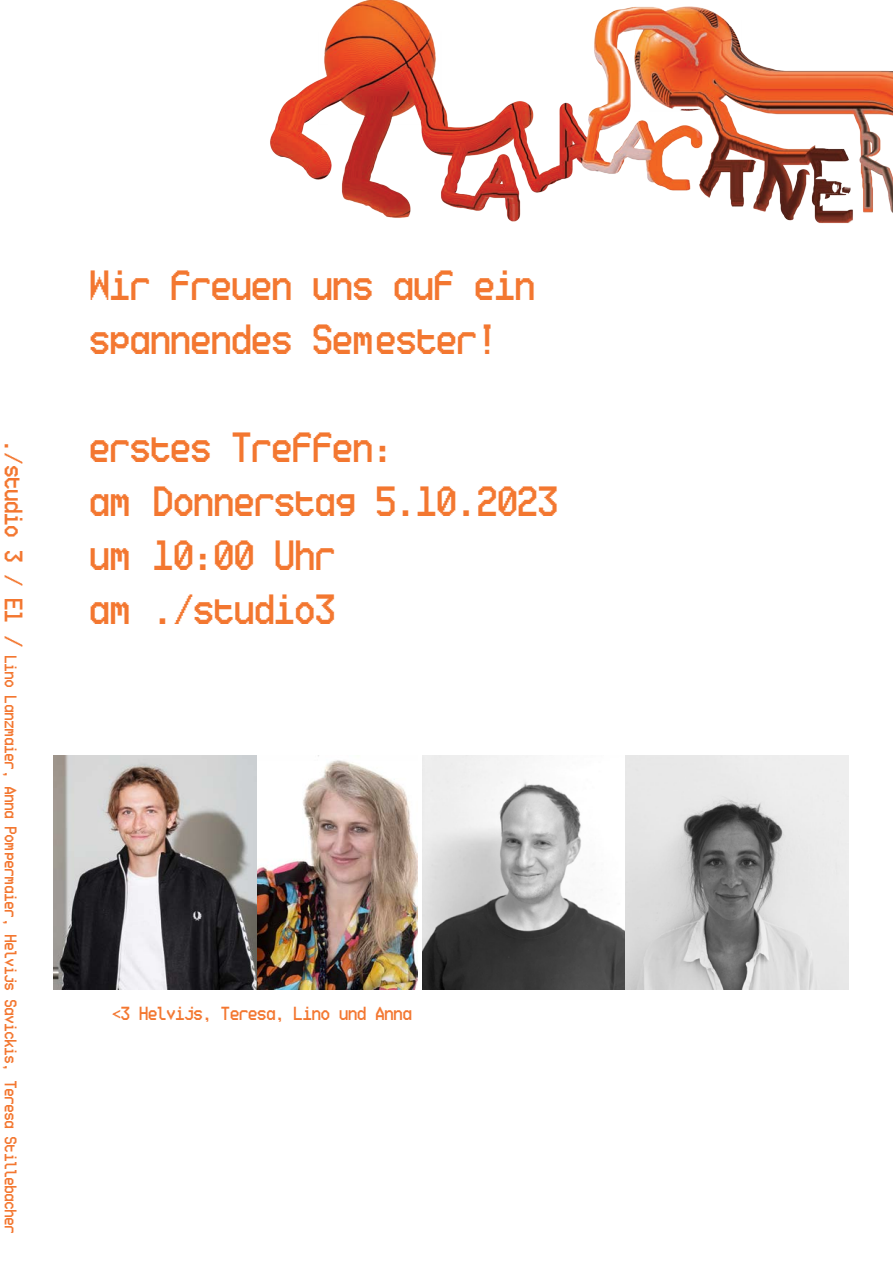
<style>
.page{position:relative;width:893px;height:1262px;background:#fff}
.page>*{position:absolute;margin:0;border:0;box-sizing:border-box;transform-origin:0 0}
.t1{font:45px/54px "Ticketing";color:#f37730}
.t2{font:20.25px "Ticketing";color:#f37730}
.t3{font:18px "Ticketing";color:#f37730}
.s1{font-size:27px}
</style>
<div class="page">
<img style="left:53px;top:755px;width:364px;height:234px">
<img style="left:625px;top:755px;width:223px;height:234px">
<img style="left:422px;top:755px;width:203px;height:234px">
<img style="left:270px;top:0;width:623px;height:224px">
<p class="t3" style="left:20px;top:441px;width:794px;rotate:90deg"><span class="s1">./studio 3 / E1 /</span> Lino Lanzmaier, Anna Pompermaier, Helvijs Savickis, Teresa Stillebacher</p>
<p class="t1" style="left:91px;top:257px;width:447px">Wir freuen uns auf ein spannendes Semester!</p>
<p class="t1" style="left:91px;top:419px;width:470px">erstes Treffen:<br>am Donnerstag 5.10.2023 um 10:00 Uhr<br>am ./studio3</p>
<p class="t2" style="left:112px;top:1002px;width:301px">&lt;3 Helvijs, Teresa, Lino und Anna</p>
</div>
